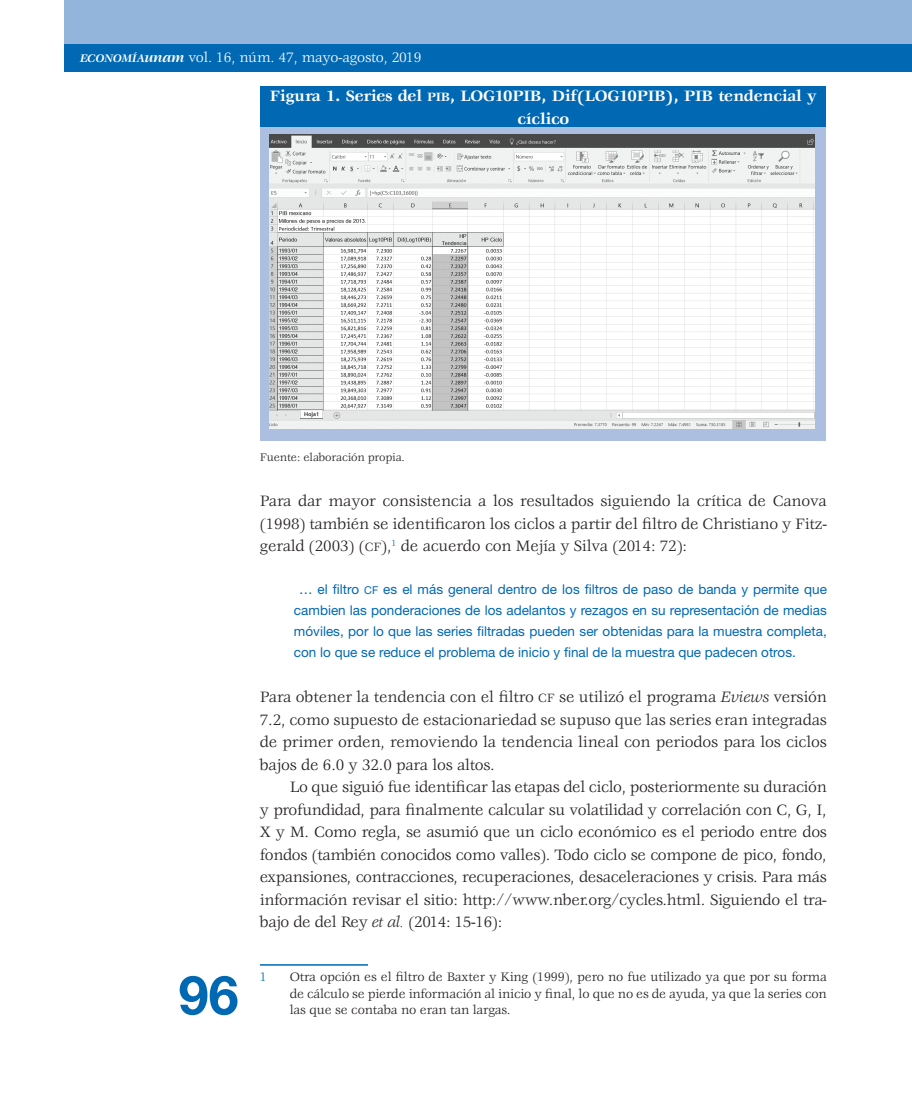
<style>
.page{position:relative;width:912px;height:1106px;background:#fff}
.page>*{position:absolute;margin:0;border:0;box-sizing:border-box;transform-origin:0 0}
.t1{font:700 54px "Helvetica Neue LT Std";color:#0168b3}
.t2{font:16.5px/22.5px "Veljovic";letter-spacing:-.01em;color:#231f20;text-align:justify}
.t3{font:700 16.5px/22.5px "Veljovic";letter-spacing:-.01em;color:#fff;text-align:center}
.t4{font:15px "Veljovic";letter-spacing:-.01em;color:#fff}
.t5{font:13.5px/21px "Helvetica Neue LT Std";color:#0168b3;text-align:justify}
.t6{font:13.5px/16.5px "Veljovic";letter-spacing:-.01em;color:#231f20;text-align:justify}
.t7{font:13.5px "Veljovic";color:#0168b3}
.t8{font:12px "Veljovic";letter-spacing:-.01em;color:#231f20}
.s1{font-family:"Veljovic Bold Italic SC800";font-size:12px}
.s2{font-weight:700;font-style:italic}
.s3{font-family:"Veljovic Bold SC800";font-weight:400;font-size:13.2px}
.s4{font-family:"Veljovic Book SC800";font-size:13.2px}
.s5{font-family:"Helvetica Neue LT Std Roman SC800";font-size:10.8px}
.s6{font-style:italic}
</style>
<div class="page">
<div style="left:64px;top:0;width:847px;height:49px;background:#93b5db"></div>
<div style="left:64px;top:44px;width:847px;height:27px;background:#0168b3"></div>
<div style="left:260px;top:86px;width:565px;height:41px;background:#0168b3"></div>
<div style="left:260px;top:127px;width:565px;height:313px;background:#acbfe1"></div>
<hr style="left:260px;top:964px;width:108px;height:1px;background:#0168b3">
<img style="left:269px;top:134px;width:545px;height:294px">
<p class="t4" style="left:80px;top:49px;width:343px"><span class="s1">ECONOMÍA</span><span class="s2">unam</span> vol. 16, núm. 47, mayo-agosto, 2019</p>
<p class="t3" style="left:270px;top:85px;width:548px">Figura 1. Series del <span class="s3">pib</span>, LOG10PIB, Dif(LOG10PIB), PIB tendencial y cíclico</p>
<h1 class="t1" style="left:178px;top:961px;width:62px">96</h1>
<p class="t8" style="left:260px;top:451px;width:146px">Fuente: elaboración propia.</p>
<p class="t2" style="left:260px;top:490px;width:568px">Para dar mayor consistencia a los resultados siguiendo la crítica de Canova (1998) también se identificaron los ciclos a partir del filtro de Christiano y Fitz&shy;gerald (2003) (<span class="s4">cf</span>),<sup>1</sup> de acuerdo con Mejía y Silva (2014: 72):</p>
<p class="t5" style="left:294px;top:579px;width:534px;text-indent:5px">… el filtro <span class="s5">cf</span> es el más general dentro de los filtros de paso de banda y permite que cambien las ponderaciones de los adelantos y rezagos en su representación de medias móviles, por lo que las series filtradas pueden ser obtenidas para la muestra completa, con lo que se reduce el problema de inicio y final de la muestra que padecen otros.</p>
<p class="t2" style="left:260px;top:686px;width:568px">Para obtener la tendencia con el filtro <span class="s4">cf</span> se utilizó el programa <span class="s6">Eviews</span> versión 7.2, como supuesto de estacionariedad se supuso que las series eran integradas de primer orden, removiendo la tendencia lineal con periodos para los ciclos bajos de 6.0 y 32.0 para los altos.</p>
<p class="t2" style="left:260px;top:776px;width:568px;text-indent:30px">Lo que siguió fue identificar las etapas del ciclo, posteriormente su duración y profundidad, para finalmente calcular su volatilidad y correlación con C, G, I, X y M. Como regla, se asumió que un ciclo económico es el periodo entre dos fondos (también conocidos como valles). Todo ciclo se compone de pico, fondo, expansiones, contracciones, recuperaciones, desaceleraciones y crisis. Para más información revisar el sitio: http://www.nber.org/cycles.html. Siguiendo el tra&shy;bajo de del Rey <span class="s6">et al.</span> (2014: 15-16):</p>
<p class="t7" style="left:260px;top:969px;width:9px">1</p>
<p class="t6" style="left:289px;top:969px;width:538px">Otra opción es el filtro de Baxter y King (1999), pero no fue utilizado ya que por su forma de cálculo se pierde información al inicio y final, lo que no es de ayuda, ya que la series con las que se contaba no eran tan largas.</p>
</div>
